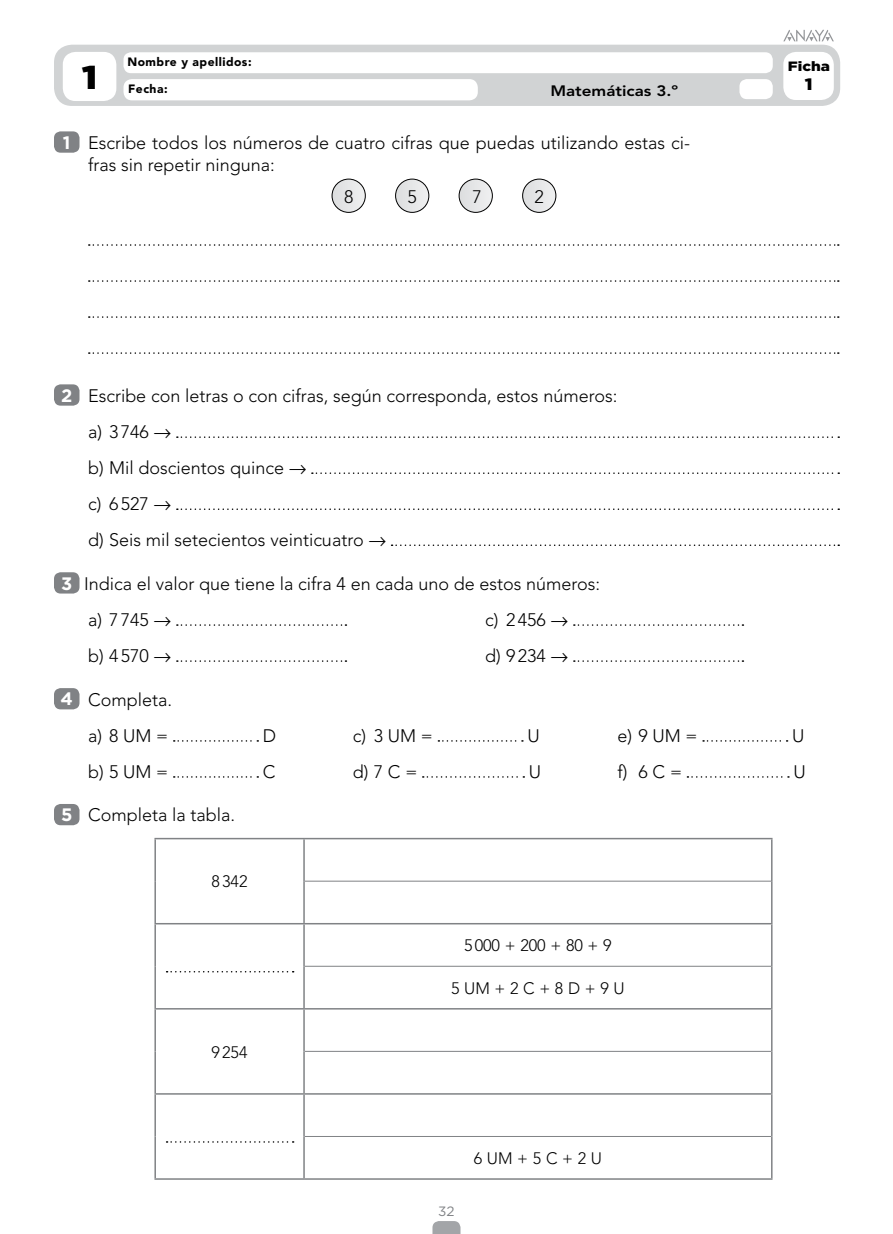
<style>
.page{position:relative;width:893px;height:1234px;background:#fff}
.page>*{position:absolute;margin:0;border:0;box-sizing:border-box;transform-origin:0 0}
.geneNumUniInicio{font:900 33px "Gotham";color:#000;scale:1.13 1}
.nuclTexAct{font:300 18px/22.5px "Avenir LT Std";color:#000}
.t1{font:700 18px "Gotham";color:#fff}
.nuclTexBase{font:300 18px "Avenir LT Std";color:#000}
.t2{font:300 16.5px "Avenir LT Std";color:#000}
.geneTexFichaInicio{font:900 16.5px "Gotham";color:#000;scale:1.13 1}
.geneMateriaInicio{font:800 15px "Avenir LT Std";color:#000;scale:1.13 1}
.geneTexFichaInicio-2{font:900 13.5px "Gotham";color:#000;scale:1.13 1}
.geneFolio{font:13.5px "Gotham";color:#808285}
.geneNombreInicio{font:900 12px "Avenir LT Std";letter-spacing:.04em;color:#000}
.geneFechaInicio{font:900 12px "Avenir LT Std";letter-spacing:.04em;color:#000}
</style>
<div class="page">
<div style="left:54px;top:45px;width:786px;height:61px;background:#d1d3d4;border-radius:18px"></div>
<div style="left:63px;top:52px;width:53px;height:49px;background:#fff;border-radius:13px"></div>
<div style="left:739px;top:79px;width:34px;height:20px;background:#fff;border-radius:8px"></div>
<div style="left:783px;top:52px;width:51px;height:48px;background:#fff;border-radius:13px"></div>
<div style="left:123px;top:79px;width:355px;height:21px;background:#fff;border-radius:9px"></div>
<div style="left:123px;top:52px;width:650px;height:21px;background:#fff;border-radius:8px"></div>
<svg style="left:783px;top:29px;width:51px;height:12px"></svg>
<svg style="left:432px;top:1221px;width:28px;height:12px"></svg>
<div style="left:54px;top:131px;width:26px;height:22px;background:#808285;border-radius:7px"></div>
<svg style="left:89px;top:244px;width:750px;height:2px"></svg>
<svg style="left:89px;top:280px;width:750px;height:2px"></svg>
<svg style="left:89px;top:316px;width:750px;height:2px"></svg>
<svg style="left:89px;top:352px;width:750px;height:2px"></svg>
<div style="left:54px;top:384px;width:26px;height:21px;background:#808285;border-radius:7px"></div>
<svg style="left:177px;top:436px;width:662px;height:2px"></svg>
<svg style="left:312px;top:472px;width:527px;height:2px"></svg>
<svg style="left:177px;top:508px;width:662px;height:2px"></svg>
<svg style="left:392px;top:544px;width:447px;height:2px"></svg>
<div style="left:54px;top:572px;width:26px;height:21px;background:#808285;border-radius:7px"></div>
<svg style="left:177px;top:624px;width:169px;height:1px"></svg>
<svg style="left:177px;top:660px;width:169px;height:1px"></svg>
<svg style="left:574px;top:624px;width:169px;height:1px"></svg>
<svg style="left:574px;top:660px;width:169px;height:1px"></svg>
<div style="left:54px;top:688px;width:26px;height:21px;background:#808285;border-radius:7px"></div>
<svg style="left:174px;top:740px;width:84px;height:1px"></svg>
<svg style="left:174px;top:776px;width:84px;height:1px"></svg>
<svg style="left:438px;top:740px;width:85px;height:1px"></svg>
<svg style="left:423px;top:776px;width:101px;height:1px"></svg>
<svg style="left:703px;top:740px;width:85px;height:1px"></svg>
<svg style="left:687px;top:776px;width:102px;height:1px"></svg>
<div style="left:54px;top:803px;width:26px;height:22px;background:#808285;border-radius:7px"></div>
<hr style="left:154px;top:837px;width:150px;height:2px;background:#808285">
<hr style="left:154px;top:839px;width:2px;height:42px;background:#808285">
<hr style="left:154px;top:881px;width:2px;height:41px;background:#808285">
<hr style="left:304px;top:837px;width:468px;height:2px;background:#808285">
<hr style="left:303px;top:839px;width:2px;height:42px;background:#808285">
<hr style="left:771px;top:839px;width:1px;height:42px;background:#808285">
<hr style="left:154px;top:922px;width:150px;height:2px;background:#808285">
<hr style="left:154px;top:924px;width:2px;height:42px;background:#808285">
<hr style="left:154px;top:966px;width:2px;height:41px;background:#808285">
<hr style="left:154px;top:1007px;width:150px;height:2px;background:#808285">
<hr style="left:154px;top:1009px;width:2px;height:42px;background:#808285">
<hr style="left:154px;top:1051px;width:2px;height:41px;background:#808285">
<hr style="left:154px;top:1092px;width:150px;height:2px;background:#808285">
<hr style="left:154px;top:1094px;width:2px;height:42px;background:#808285">
<hr style="left:154px;top:1136px;width:2px;height:41px;background:#808285">
<hr style="left:154px;top:1177px;width:150px;height:2px;background:#808285">
<hr style="left:303px;top:881px;width:2px;height:41px;background:#808285">
<hr style="left:303px;top:924px;width:2px;height:42px;background:#808285">
<hr style="left:303px;top:966px;width:2px;height:41px;background:#808285">
<hr style="left:303px;top:1009px;width:2px;height:42px;background:#808285">
<hr style="left:303px;top:1051px;width:2px;height:41px;background:#808285">
<hr style="left:303px;top:1094px;width:2px;height:42px;background:#808285">
<hr style="left:303px;top:1136px;width:2px;height:41px;background:#808285">
<hr style="left:304px;top:1177px;width:468px;height:2px;background:#808285">
<hr style="left:771px;top:881px;width:1px;height:41px;background:#808285">
<hr style="left:771px;top:924px;width:1px;height:42px;background:#808285">
<hr style="left:771px;top:966px;width:1px;height:41px;background:#808285">
<hr style="left:771px;top:1009px;width:1px;height:42px;background:#808285">
<hr style="left:771px;top:1051px;width:1px;height:41px;background:#808285">
<hr style="left:771px;top:1094px;width:1px;height:42px;background:#808285">
<hr style="left:771px;top:1136px;width:1px;height:41px;background:#808285">
<hr style="left:305px;top:880px;width:466px;height:1px;background:#808285">
<hr style="left:305px;top:965px;width:466px;height:1px;background:#808285">
<hr style="left:305px;top:1050px;width:466px;height:1px;background:#808285">
<hr style="left:305px;top:1135px;width:466px;height:1px;background:#808285">
<hr style="left:304px;top:922px;width:468px;height:2px;background:#808285">
<hr style="left:304px;top:1007px;width:468px;height:2px;background:#808285">
<hr style="left:304px;top:1092px;width:468px;height:2px;background:#808285">
<svg style="left:167px;top:971px;width:127px;height:1px"></svg>
<svg style="left:167px;top:1141px;width:127px;height:1px"></svg>
<div style="left:332px;top:179px;width:33px;height:33px;background:#e5e6e7;border-radius:17px"></div>
<div style="left:332px;top:179px;width:34px;height:34px;border:1px solid #000;border-radius:50%"></div>
<div style="left:396px;top:179px;width:33px;height:33px;background:#e5e6e7;border-radius:17px"></div>
<div style="left:395px;top:179px;width:34px;height:34px;border:1px solid #000;border-radius:50%"></div>
<svg style="left:459px;top:179px;width:33px;height:33px"></svg>
<div style="left:459px;top:179px;width:34px;height:34px;border:1px solid #000;border-radius:50%"></div>
<div style="left:523px;top:179px;width:33px;height:33px;background:#e5e6e7;border-radius:17px"></div>
<div style="left:522px;top:179px;width:34px;height:34px;border:1px solid #000;border-radius:50%"></div>
<p class="geneNumUniInicio" style="left:82px;top:54px;width:15px">1</p>
<p class="geneNombreInicio" style="left:127px;top:54px;width:126px">Nombre y apellidos:</p>
<p class="geneTexFichaInicio-2" style="left:788px;top:56px;width:39px">Ficha</p>
<p class="geneFechaInicio" style="left:128px;top:82px;width:41px">Fecha:</p>
<p class="geneTexFichaInicio" style="left:805px;top:73px;width:8px">1</p>
<p class="geneMateriaInicio" style="left:550px;top:82px;width:115px">Matemáticas 3.º</p>
<p class="t1" style="left:63px;top:130px;width:9px">1</p>
<p class="nuclTexAct" style="left:88px;top:131px;width:604px">Escribe todos los números de cuatro cifras que puedas utilizando estas ci&shy;fras sin repetir ninguna:</p>
<p class="nuclTexBase" style="left:344px;top:186px;width:11px">8</p>
<p class="nuclTexBase" style="left:408px;top:186px;width:11px">5</p>
<p class="nuclTexBase" style="left:472px;top:186px;width:11px">7</p>
<p class="nuclTexBase" style="left:535px;top:186px;width:11px">2</p>
<p class="t1" style="left:61px;top:383px;width:13px">2</p>
<p class="nuclTexAct" style="left:88px;top:384px;width:531px">Escribe con letras o con cifras, según corresponda, estos números:</p>
<p class="nuclTexAct" style="left:88px;top:420px;width:85px">a) 3746 →</p>
<p class="nuclTexAct" style="left:88px;top:456px;width:220px">b) Mil doscientos quince →</p>
<p class="nuclTexAct" style="left:88px;top:492px;width:85px">c) 6527 →</p>
<p class="nuclTexAct" style="left:88px;top:528px;width:300px">d) Seis mil setecientos veinticuatro →</p>
<p class="t1" style="left:61px;top:571px;width:13px">3</p>
<p class="nuclTexAct" style="left:84px;top:572px;width:518px">Indica el valor que tiene la cifra 4 en cada uno de estos números:</p>
<p class="nuclTexAct" style="left:88px;top:608px;width:85px">a) 7745 →</p>
<p class="nuclTexAct" style="left:88px;top:644px;width:85px">b) 4570 →</p>
<p class="nuclTexAct" style="left:485px;top:608px;width:85px">c) 2456 →</p>
<p class="nuclTexAct" style="left:485px;top:644px;width:85px">d) 9234 →</p>
<p class="t1" style="left:61px;top:687px;width:14px">4</p>
<p class="nuclTexAct" style="left:88px;top:688px;width:86px">Completa.</p>
<p class="nuclTexAct" style="left:88px;top:724px;width:82px">a) 8 UM =</p>
<p class="nuclTexAct" style="left:263px;top:724px;width:15px">D</p>
<p class="nuclTexAct" style="left:88px;top:760px;width:82px">b) 5 UM =</p>
<p class="nuclTexAct" style="left:263px;top:760px;width:14px">C</p>
<p class="t1" style="left:61px;top:802px;width:13px">5</p>
<p class="nuclTexAct" style="left:88px;top:803px;width:149px">Completa la tabla.</p>
<p class="t2" style="left:212px;top:871px;width:37px">8342</p>
<p class="t2" style="left:212px;top:1041px;width:37px">9254</p>
<p class="nuclTexAct" style="left:353px;top:724px;width:82px">c) 3 UM =</p>
<p class="nuclTexAct" style="left:527px;top:724px;width:14px">U</p>
<p class="nuclTexAct" style="left:353px;top:760px;width:66px">d) 7 C =</p>
<p class="nuclTexAct" style="left:529px;top:760px;width:14px">U</p>
<p class="nuclTexAct" style="left:617px;top:724px;width:82px">e) 9 UM =</p>
<p class="nuclTexAct" style="left:792px;top:724px;width:14px">U</p>
<p class="nuclTexAct" style="left:617px;top:760px;width:66px">f) 6 C =</p>
<p class="nuclTexAct" style="left:793px;top:760px;width:14px">U</p>
<p class="t2" style="left:464px;top:935px;width:149px">5000 + 200 + 80 + 9</p>
<p class="t2" style="left:451px;top:978px;width:175px">5 UM + 2 C + 8 D + 9 U</p>
<p class="geneFolio" style="left:438px;top:1202px;width:18px">32</p>
<p class="t2" style="left:474px;top:1148px;width:130px">6 UM + 5 C + 2 U</p>
</div>
